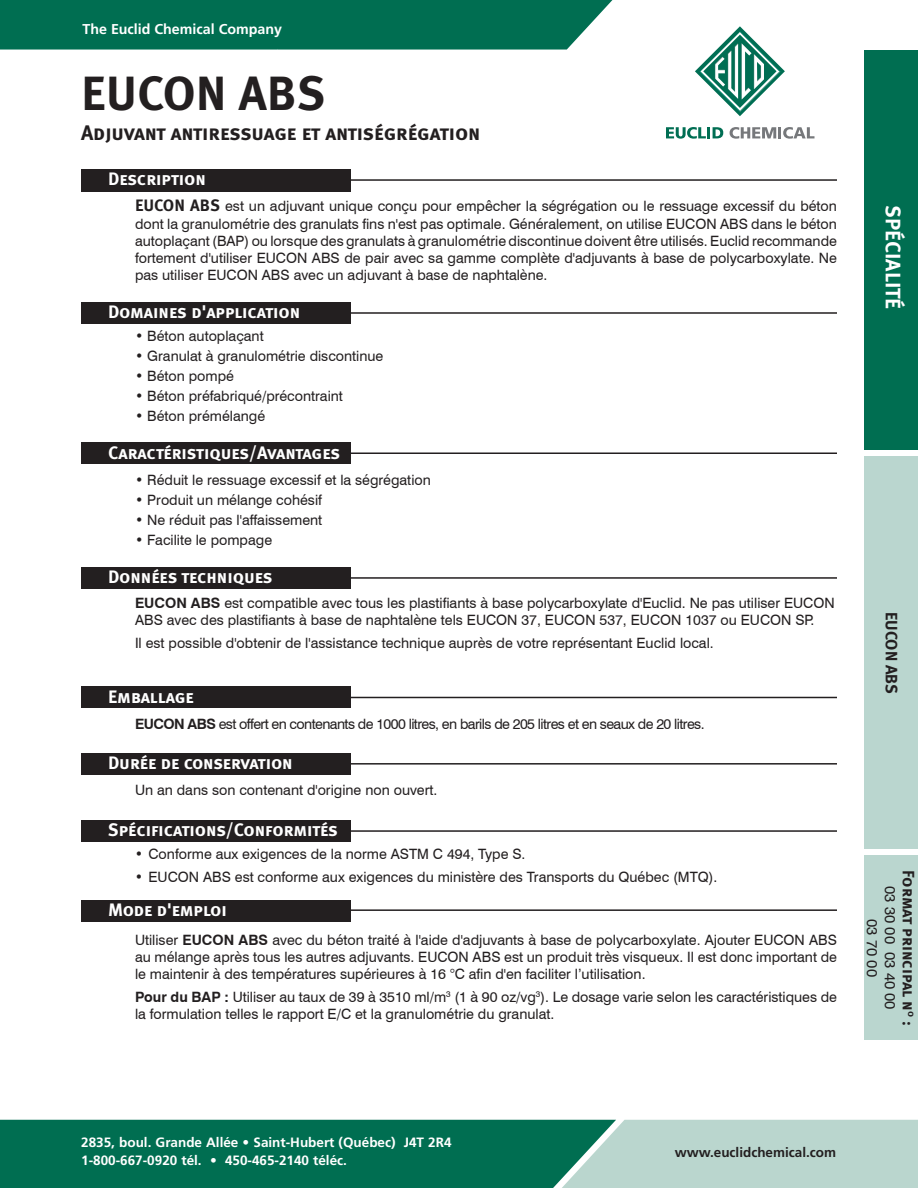
<style>
.page{position:relative;width:918px;height:1188px;background:#fff}
.page>*{position:absolute;margin:0;border:0;box-sizing:border-box;transform-origin:0 0}
.Heading_2{font:48px "Meta Bold Caps";color:#231f20}
.Heading_2-2{font:21px "Meta Bold Caps";letter-spacing:-.005em;color:#231f20}
.Heading_1{font:21px "Meta Bold Caps";color:#fff}
.SubHeading{font:18px "Meta Bold Caps";letter-spacing:-.005em;color:#fff}
.Side_Bar_Heading{font:16.5px "Meta Bold Caps";letter-spacing:-.005em;color:#231f20}
.Side_Bar_Copy{font:700 16.5px "Meta";color:#231f20}
.Side_Bar_Heading-2{font:15px "Swiss 721 BT";color:#231f20}
.Body_Copy{font:14.25px/17.2px "Swiss 721 BT";color:#231f20;text-align:justify}
.Bullet_Copy{font:14.25px "Swiss 721 BT";color:#231f20}
.Body_Copy-2{font:14.25px "Swiss 721 BT";letter-spacing:-.04em;color:#231f20}
.t1{font:700 14.25px "Frutiger LT Std";color:#fff}
.t2{font:700 13.5px "Frutiger LT Std";color:#fff}
.t3{font:700 13.5px "Frutiger LT Std";color:#231f20}
.s1{font-family:"Meta Bold Caps";font-size:16.5px}
.s2{font-weight:700}
</style>
<div class="page">
<div style="left:864px;top:855px;width:54px;height:185px;background:#bad6cf"></div>
<div style="left:864px;top:457px;width:54px;height:392px;background:#bad6cf"></div>
<div style="left:864px;top:51px;width:54px;height:399px;background:#006e51"></div>
<svg style="left:695px;top:26px;width:90px;height:90px"></svg>
<svg style="left:666px;top:127px;width:57px;height:12px"></svg>
<svg style="left:730px;top:127px;width:84px;height:12px"></svg>
<div style="left:0;top:0;width:612px;height:50px;background:#006e51"></div>
<svg style="left:0;top:1120px;width:918px;height:68px;background:#43947e"></svg>
<div style="left:81px;top:169px;width:270px;height:22px;background:#231f20"></div>
<hr style="left:340px;top:179px;width:497px;height:2px;background:#231f20">
<div style="left:81px;top:442px;width:270px;height:22px;background:#231f20"></div>
<hr style="left:340px;top:452px;width:497px;height:2px;background:#231f20">
<div style="left:81px;top:567px;width:270px;height:22px;background:#231f20"></div>
<hr style="left:340px;top:577px;width:497px;height:2px;background:#231f20">
<div style="left:81px;top:302px;width:270px;height:22px;background:#231f20"></div>
<hr style="left:340px;top:312px;width:497px;height:2px;background:#231f20">
<div style="left:81px;top:753px;width:270px;height:22px;background:#231f20"></div>
<hr style="left:340px;top:763px;width:497px;height:2px;background:#231f20">
<div style="left:81px;top:687px;width:270px;height:21px;background:#231f20"></div>
<hr style="left:340px;top:697px;width:497px;height:1px;background:#231f20">
<div style="left:81px;top:900px;width:270px;height:22px;background:#231f20"></div>
<hr style="left:340px;top:909px;width:497px;height:2px;background:#231f20">
<div style="left:81px;top:820px;width:270px;height:22px;background:#231f20"></div>
<hr style="left:340px;top:830px;width:497px;height:2px;background:#231f20">
<p class="t1" style="left:82px;top:21px;width:201px">The Euclid Chemical Company</p>
<p class="Heading_2" style="left:81px;top:65px;width:246px">EUCON ABS</p>
<p class="Heading_2-2" style="left:81px;top:120px;width:401px">Adjuvant antiressuage et antiségrégation</p>
<p class="SubHeading" style="left:108px;top:169px;width:99px">Description</p>
<p class="Body_Copy" style="left:135px;top:198px;width:704px"><span class="s1">EUCON ABS</span> est un adjuvant unique conçu pour empêcher la ségrégation ou le ressuage excessif du béton dont la granulométrie des granulats fins n'est pas optimale. Généralement, on utilise EUCON ABS dans le béton autoplaçant (BAP) ou lorsque des granulats à granulométrie discontinue doivent être utilisés. Euclid recommande fortement d'utiliser EUCON ABS de pair avec sa gamme complète d'adjuvants à base de polycarboxylate. Ne pas utiliser EUCON ABS avec un adjuvant à base de naphtalène.</p>
<p class="SubHeading" style="left:108px;top:302px;width:194px">Domaines d'application</p>
<p class="Bullet_Copy" style="left:135px;top:328px;width:130px">• Béton autoplaçant</p>
<p class="Bullet_Copy" style="left:135px;top:348px;width:250px">• Granulat à granulométrie discontinue</p>
<p class="Bullet_Copy" style="left:135px;top:368px;width:101px">• Béton pompé</p>
<p class="Bullet_Copy" style="left:135px;top:388px;width:209px">• Béton préfabriqué/précontraint</p>
<p class="Bullet_Copy" style="left:135px;top:408px;width:132px">• Béton prémélangé</p>
<p class="SubHeading" style="left:108px;top:442px;width:234px">Caractéristiques/Avantages</p>
<p class="Bullet_Copy" style="left:135px;top:471px;width:297px">• Réduit le ressuage excessif et la ségrégation</p>
<p class="Bullet_Copy" style="left:135px;top:491px;width:188px">• Produit un mélange cohésif</p>
<p class="Bullet_Copy" style="left:135px;top:511px;width:189px">• Ne réduit pas l'affaissement</p>
<p class="Bullet_Copy" style="left:135px;top:531px;width:139px">• Facilite le pompage</p>
<p class="SubHeading" style="left:108px;top:567px;width:166px">Données techniques</p>
<p class="Body_Copy" style="left:135px;top:594px;width:701px"><span class="s2">EUCON ABS</span> est compatible avec tous les plastifiants à base polycarboxylate d'Euclid. Ne pas utiliser EUCON<br>ABS avec des plastifiants à base de naphtalène tels EUCON 37, EUCON 537, EUCON 1037 ou EUCON SP.</p>
<p class="Body_Copy" style="left:135px;top:634px;width:580px">Il est possible d'obtenir de l'assistance technique auprès de votre représentant Euclid local.</p>
<p class="SubHeading" style="left:108px;top:686px;width:87px">Emballage</p>
<p class="Body_Copy-2" style="left:135px;top:715px;width:571px"><span class="s2">EUCON ABS</span> est offert en contenants de 1000 litres, en barils de 205 litres et en seaux de 20 litres.</p>
<p class="SubHeading" style="left:108px;top:752px;width:186px">Durée de conservation</p>
<p class="Body_Copy" style="left:135px;top:781px;width:304px">Un an dans son contenant d'origine non ouvert.</p>
<p class="SubHeading" style="left:108px;top:819px;width:231px">Spécifications/Conformités</p>
<p class="Body_Copy" style="left:135px;top:845px;width:392px">• Conforme aux exigences de la norme ASTM C 494, Type S.</p>
<p class="Body_Copy" style="left:135px;top:868px;width:584px">• EUCON ABS est conforme aux exigences du ministère des Transports du Québec (MTQ).</p>
<p class="SubHeading" style="left:108px;top:900px;width:120px">Mode d'emploi</p>
<p class="Body_Copy" style="left:135px;top:931px;width:703px">Utiliser <span class="s2">EUCON ABS</span> avec du béton traité à l'aide d'adjuvants à base de polycarboxylate. Ajouter EUCON ABS au mélange après tous les autres adjuvants. EUCON ABS est un produit très visqueux. Il est donc important de le maintenir à des températures supérieures à 16 °C afin d'en faciliter l’utilisation.</p>
<p class="Body_Copy" style="left:135px;top:988px;width:703px"><span class="s2">Pour du BAP :</span> Utiliser au taux de 39 à 3510 ml/m<sup>3</sup> (1 à 90 oz/vg<sup>3</sup>). Le dosage varie selon les caractéristiques de la formulation telles le rapport E/C et la granulométrie du granulat.</p>
<p class="Heading_1" style="left:906px;top:205px;width:106px;rotate:90deg">SPÉCIALITÉ</p>
<p class="Side_Bar_Copy" style="left:901px;top:612px;width:83px;rotate:90deg">EUCON ABS</p>
<p class="Side_Bar_Heading" style="left:918px;top:870px;width:157px;rotate:90deg">Format principal n<sup>o</sup> :</p>
<p class="Side_Bar_Heading-2" style="left:899px;top:886px;width:125px;rotate:90deg">03 30 00 03 40 00</p>
<p class="Side_Bar_Heading-2" style="left:881px;top:919px;width:59px;rotate:90deg">03 70 00</p>
<p class="t2" style="left:81px;top:1134px;width:372px">2835, boul. Grande Allée • Saint-Hubert (Québec) J4T 2R4</p>
<p class="t2" style="left:81px;top:1152px;width:267px">1-800-667-0920 tél. • 450-465-2140 téléc.</p>
<p class="t3" style="left:675px;top:1144px;width:163px">www.euclidchemical.com</p>
</div>
